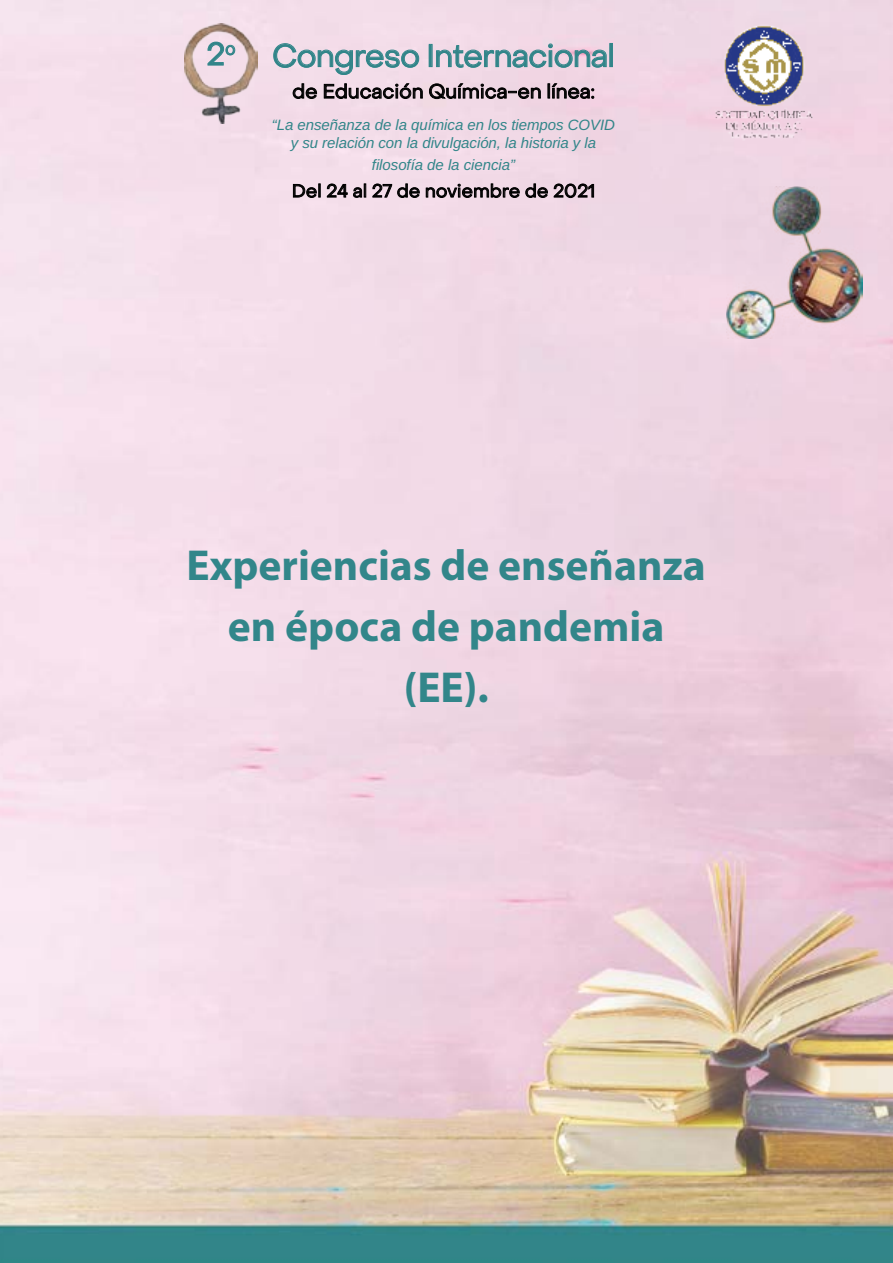
<style>
.page{position:relative;width:893px;height:1263px;background:#fff}
.page>*{position:absolute;margin:0;border:0;box-sizing:border-box;transform-origin:0 0}
.t1{font:700 43.5px/60.8px "Myriad Pro";color:#32868a;text-align:center}
.t2{font:31.5px "Object Sans";letter-spacing:-.03em;color:#318589}
.t3{font:19.5px "Object Sans";color:#000}
.t4{font:18px "Object Sans";letter-spacing:.005em;color:#000}
.t5{font:italic 15px/18px "Arimo";letter-spacing:-.005em;color:#318589;text-align:center}
</style>
<div class="page">
<img style="left:0;top:0;width:893px;height:1263px">
<svg style="left:273px;top:43px;width:146px;height:32px;background:#d2cdd8"></svg>
<div style="left:429px;top:44px;width:3px;height:23px;border:1px solid #318589"></div>
<svg style="left:436px;top:44px;width:171px;height:24px;background:#c6c3cf"></svg>
<div style="left:609px;top:43px;width:4px;height:24px;border:1px solid #318589"></div>
<svg style="left:292px;top:83px;width:25px;height:16px"></svg>
<svg style="left:324px;top:83px;width:99px;height:16px;background:#a1929a"></svg>
<svg style="left:429px;top:83px;width:112px;height:16px;background:#a4939b"></svg>
<svg style="left:548px;top:83px;width:46px;height:16px"></svg>
<svg style="left:293px;top:183px;width:73px;height:15px"></svg>
<svg style="left:372px;top:183px;width:48px;height:15px"></svg>
<svg style="left:426px;top:183px;width:168px;height:15px;background:#a09099"></svg>
<img style="left:184px;top:23px;width:73px;height:100px">
<img style="left:726px;top:187px;width:136px;height:152px">
<img style="left:708px;top:24px;width:111px;height:116px">
<h2 class="t2" style="left:206px;top:35px;width:31px">2<sup>o</sup></h2>
<h2 class="t2" style="left:272px;top:36px;width:344px">Congreso Internacional</h2>
<h3 class="t3" style="left:292px;top:79px;width:304px">de Educación Química-en línea:</h3>
<p class="t5" style="left:272px;top:116px;width:345px">“La enseñanza de la química en los tiempos COVID y su relación con la divulgación, la historia y la</p>
<p class="t5" style="left:372px;top:156px;width:145px">filosofía de la ciencia”</p>
<p class="t4" style="left:292px;top:180px;width:305px">Del 24 al 27 de noviembre de 2021</p>
<h1 class="t1" style="left:187px;top:534px;width:521px">Experiencias de enseñanza en época de pandemia (EE).</h1>
</div>
